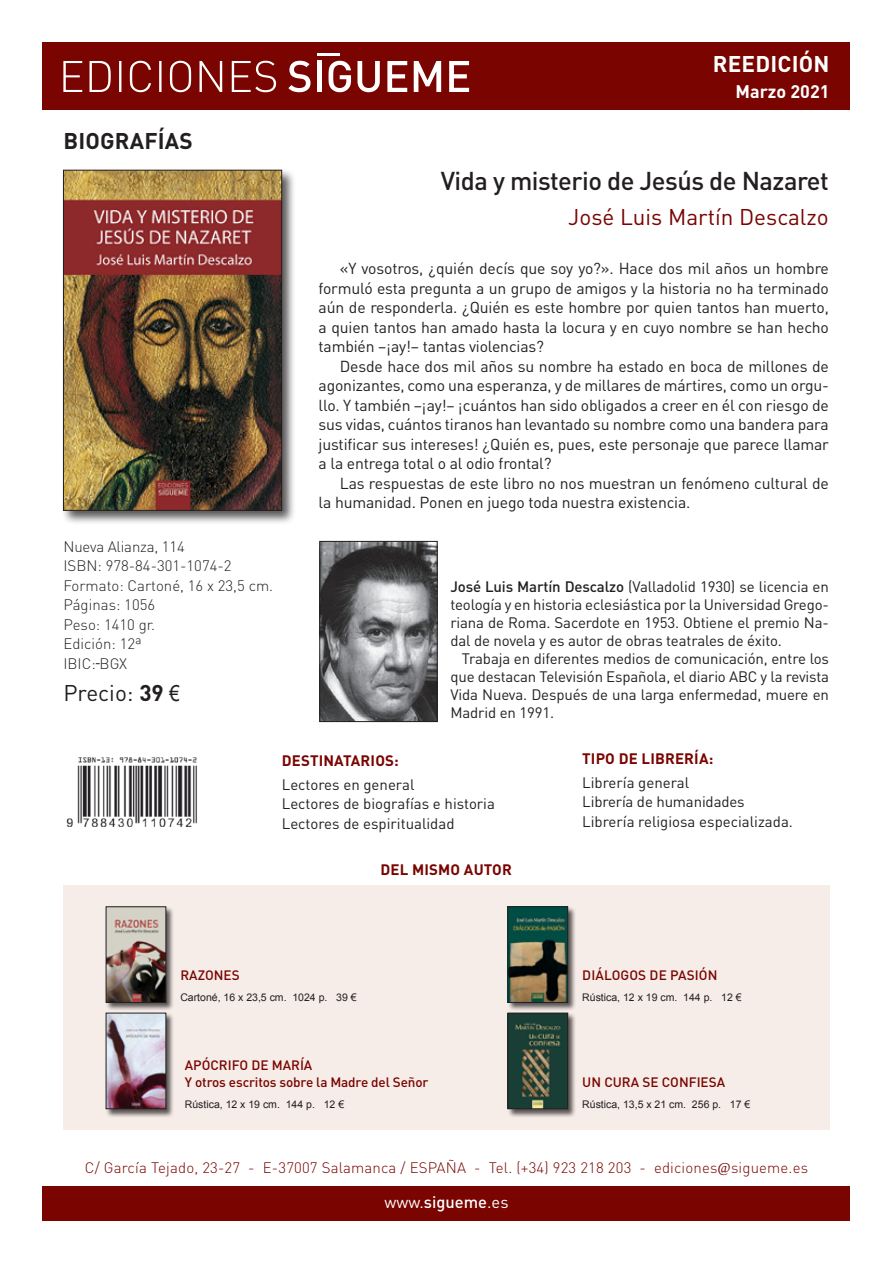
<style>
.page{position:relative;width:893px;height:1263px;background:#fff}
.page>*{position:absolute;margin:0;border:0;box-sizing:border-box;transform-origin:0 0}
.t1{font:500 25.5px "DIN Pro";letter-spacing:-.02em;color:#231f20}
.t2{font:22.5px "DIN Pro";color:#790400}
.t3{font:700 22.5px "DIN Pro";letter-spacing:.01em;color:#231f20}
.t4{font:22.5px "DIN Pro";color:#231f20}
.t5{font:700 22.5px "DIN Pro";letter-spacing:.01em;color:#fff}
.t6{font:700 18px "DIN Pro";color:#fff}
.t7{font:16.5px "DIN Pro";color:#fff}
.t8{font:15.75px/19.5px "DIN Pro";letter-spacing:-.01em;color:#231f20;text-align:justify}
.t9{font:15px/18px "DIN Pro";letter-spacing:-.01em;color:#231f20;text-align:justify}
.t10{font:300 15px/19.5px "DIN Pro";color:#231f20}
.t11{font:300 15px "DIN Pro";letter-spacing:.01em;color:#790400}
.t12{font:700 15px "DIN Pro";letter-spacing:.01em;color:#790400}
.t13{font:500 13.5px/16.5px "DIN Pro";color:#790400}
.t14{font:10.5px "Arial";color:#231f20}
.s1{font-weight:700}
.s2{font-family:"Arial Narrow"}
.s3{font-weight:500}
.s4{font-family:"Sakkal Majalla";font-weight:400;font-size:19.5px}
</style>
<div class="page">
<div style="left:43px;top:1186px;width:807px;height:34px;background:#790400"></div>
<div style="left:43px;top:43px;width:807px;height:67px;background:#790400"></div>
<hr style="left:317px;top:53px;width:23px;height:3px;background:#fff">
<svg style="left:288px;top:61px;width:23px;height:31px"></svg>
<div style="left:317px;top:61px;width:5px;height:31px;background:#fff"></div>
<svg style="left:329px;top:61px;width:22px;height:31px"></svg>
<svg style="left:357px;top:61px;width:23px;height:31px"></svg>
<svg style="left:387px;top:61px;width:20px;height:31px"></svg>
<svg style="left:414px;top:61px;width:27px;height:31px"></svg>
<svg style="left:449px;top:61px;width:20px;height:31px"></svg>
<svg style="left:63px;top:61px;width:213px;height:31px"></svg>
<div style="left:61px;top:168px;width:235px;height:357px;background:#231f20;opacity:.75"></div>
<img style="left:65px;top:172px;width:215px;height:336px">
<div style="left:63px;top:170px;width:219px;height:340px;border:1px solid #231f20"></div>
<div style="left:63px;top:885px;width:767px;height:245px;background:#f6ece8"></div>
<img style="left:66px;top:757px;width:131px;height:69px">
<div style="left:507px;top:1012px;width:69px;height:106px;background:#231f20;opacity:.75"></div>
<img style="left:510px;top:1015px;width:56px;height:92px">
<div style="left:508px;top:1013px;width:60px;height:96px;border:1px solid #231f20"></div>
<div style="left:106px;top:906px;width:69px;height:105px;background:#231f20;opacity:.75"></div>
<img style="left:108px;top:909px;width:56px;height:91px">
<div style="left:106px;top:907px;width:60px;height:95px;border:1px solid #231f20"></div>
<div style="left:106px;top:1012px;width:69px;height:106px;background:#231f20;opacity:.75"></div>
<img style="left:108px;top:1015px;width:56px;height:92px">
<div style="left:106px;top:1013px;width:60px;height:96px;border:1px solid #231f20"></div>
<div style="left:507px;top:906px;width:69px;height:105px;background:#231f20;opacity:.75"></div>
<img style="left:510px;top:909px;width:56px;height:91px">
<div style="left:508px;top:907px;width:60px;height:95px;border:1px solid #231f20"></div>
<img style="left:322px;top:543px;width:113px;height:177px">
<div style="left:320px;top:541px;width:117px;height:181px;border:1px solid #231f20"></div>
<h2 class="t5" style="left:713px;top:49px;width:118px">REEDICIÓN</h2>
<h2 class="t3" style="left:63px;top:126px;width:131px">BIOGRAFÍAS</h2>
<p class="t10" style="left:63px;top:536px;width:211px">Nueva Alianza, 114<br>ISBN: 978-84-301-1074-2<br>Formato: Cartoné, 16 x 23,5 cm.<br>Páginas: 1056<br>Peso: 1410 gr.<br>Edición: 12ª<br>IBIC: BGX</p>
<h2 class="t4" style="left:63px;top:677px;width:118px">Precio: <span class="s1">39</span> <span class="s2">€</span></h2>
<p class="t6" style="left:735px;top:80px;width:96px">Marzo 2021</p>
<h1 class="t1" style="left:441px;top:163px;width:390px">Vida y misterio de Jesús de Nazaret</h1>
<h2 class="t2" style="left:568px;top:202px;width:262px">José Luis Martín Descalzo</h2>
<p class="t8" style="left:319px;top:258px;width:512px;text-indent:21px">«Y vosotros, ¿quién decís que soy yo?». Hace dos mil años un hombre formuló esta pregunta a un grupo de amigos y la historia no ha terminado aún de responderla. ¿Quién es este hombre por quien tantos han muerto, a quien tantos han amado hasta la locura y en cuyo nombre se han hecho también –¡ay!– tantas violencias?</p>
<p class="t8" style="left:319px;top:356px;width:512px;text-indent:21px">Desde hace dos mil años su nombre ha estado en boca de millones de agonizantes, como una esperanza, y de millares de mártires, como un orgu&shy;llo. Y también –¡ay!– ¡cuántos han sido obligados a creer en él con riesgo de sus vidas, cuántos tiranos han levantado su nombre como una bandera para justificar sus intereses! ¿Quién es, pues, este personaje que parece llamar a la entrega total o al odio frontal?</p>
<p class="t8" style="left:319px;top:473px;width:512px;text-indent:21px">Las respuestas de este libro no nos muestran un fenómeno cultural de la humanidad. Ponen en juego toda nuestra existencia.</p>
<p class="t9" style="left:450px;top:576px;width:380px"><span class="s3">José Luis Martín Descalzo</span> (Valladolid 1930) se licencia en teología y en historia eclesiástica por la Universidad Grego&shy;riana de Roma. Sacerdote en 1953. Obtiene el premio Na&shy;dal de novela y es autor de obras teatrales de éxito.</p>
<p class="t9" style="left:450px;top:648px;width:380px;text-indent:12px">Trabaja en diferentes medios de comunicación, entre los que destacan Televisión Española, el diario ABC y la revista Vida Nueva. Después de una larga enfermedad, muere en Madrid en 1991.</p>
<p class="t12" style="left:282px;top:750px;width:119px">DESTINATARIOS:</p>
<p class="t9" style="left:282px;top:774px;width:215px;line-height:19.5px;text-align:left">Lectores en general<br>Lectores de biografías e historia<br>Lectores de espiritualidad</p>
<p class="t12" style="left:380px;top:859px;width:133px">DEL MISMO AUTOR</p>
<p class="t12" style="left:582px;top:749px;width:133px">TIPO DE LIBRERÍA:</p>
<p class="t9" style="left:582px;top:772px;width:212px;line-height:19.5px;text-align:left">Librería general<br>Librería de humanidades<br>Librería religiosa especializada.</p>
<p class="t13" style="left:180px;top:967px;width:61px">RAZONES</p>
<p class="t14" style="left:180px;top:991px;width:178px">Cartoné, 16 x 23,5 cm. 1024 p. 39 €</p>
<p class="t13" style="left:185px;top:1056px;width:245px">APÓCRIFO DE MARÍA<br>Y otros escritos sobre la Madre del Señor</p>
<p class="t14" style="left:185px;top:1097px;width:161px">Rústica, 12 x 19 cm. 144 p. 12 €</p>
<p class="t13" style="left:582px;top:967px;width:137px">DIÁLOGOS DE PASIÓN</p>
<p class="t14" style="left:582px;top:991px;width:161px">Rústica, 12 x 19 cm. 144 p. 12 €</p>
<p class="t13" style="left:582px;top:1073px;width:144px">UN CURA SE CONFIESA</p>
<p class="t14" style="left:582px;top:1097px;width:170px">Rústica, 13,5 x 21 cm. 256 p. 17 €</p>
<p class="t11" style="left:85px;top:1157px;width:725px">C/ García Tejado, 23-27 - E-37007 Salamanca / ESPAÑA - Tel. (+34) 923 218 203 - ediciones<span class="s4">@</span>sigueme.es</p>
<p class="t7" style="left:384px;top:1191px;width:126px">www.<span class="s3">sigueme</span>.es</p>
</div>
